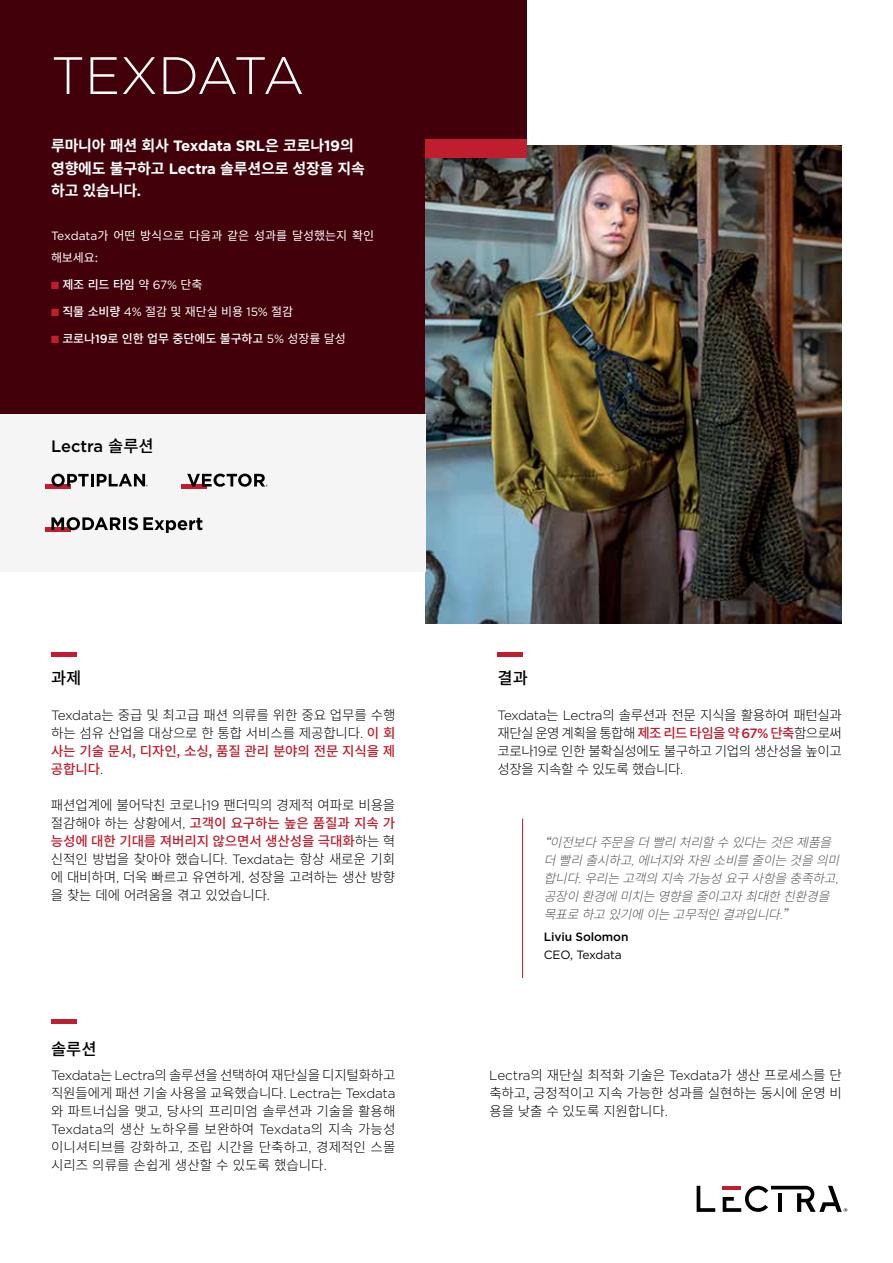
<style>
.page{position:relative;width:893px;height:1263px;background:#fff}
.page>*{position:absolute;margin:0;border:0;box-sizing:border-box;transform-origin:0 0}
.t1{font:300 52.5px "Gotham";letter-spacing:-.025em;color:#fff}
.t2{font:500 16.5px "Gotham";color:#000}
.t3{font:500 16.5px "Noto Sans CJ Ksc";color:#000}
.t4{font:700 15px/22.5px "Noto Sans CJ Ksc";letter-spacing:-.01em;color:#fff}
.t5{font:300 13.5px/18px "Noto Sans CJ Ksc";letter-spacing:-.01em;color:#000;text-align:justify}
.t6{font:italic 300 12.75px/18px "Noto Sans CJ Ksc";color:#565353}
.t7{font:12px/22.5px "Noto Sans CJ Ksc";color:#fff}
.t8{font:500 12px "Noto Sans CJ Ksc";letter-spacing:-.01em;color:#fff}
.t9{font:500 12px "Gotham";letter-spacing:-.01em;color:#000}
.t10{font:12px "Gotham";letter-spacing:-.015em;color:#000}
.s1{font-family:"Gotham"}
.s2{color:#be1e2d}
.s3{font-weight:400}
.s4{font-family:"Gotham";font-weight:400}
.s5{font-weight:500}
.s6{font-family:"Noto Sans CJ Ksc"}
.s7{font-weight:500;color:#be1e2d}
.s8{font-family:"Gotham";font-weight:500;color:#be1e2d}
</style>
<div class="page">
<div style="left:0;top:0;width:527px;height:414px;background:#42000a"></div>
<img style="left:425px;top:146px;width:417px;height:478px">
<div style="left:0;top:414px;width:425px;height:157px;background:#f5f5f5"></div>
<div style="left:425px;top:139px;width:102px;height:18px;background:#be1e2d"></div>
<div style="left:51px;top:652px;width:26px;height:5px;background:#be1e2d"></div>
<hr style="left:51px;top:1019px;width:26px;height:4px;background:#be1e2d">
<hr style="left:45px;top:528px;width:25px;height:4px;background:#be1e2d">
<svg style="left:51px;top:517px;width:151px;height:16px"></svg>
<hr style="left:46px;top:484px;width:25px;height:4px;background:#be1e2d">
<svg style="left:51px;top:474px;width:97px;height:13px"></svg>
<div style="left:181px;top:484px;width:25px;height:5px;background:#be1e2d"></div>
<svg style="left:187px;top:474px;width:81px;height:13px"></svg>
<svg style="left:697px;top:1186px;width:18px;height:26px"></svg>
<svg style="left:723px;top:1186px;width:124px;height:26px"></svg>
<hr style="left:522px;top:819px;width:1px;height:159px;background:#be1e2d">
<div style="left:497px;top:652px;width:26px;height:5px;background:#be1e2d"></div>
<h1 class="t1" style="left:51px;top:42px;width:255px">TEXDATA</h1>
<p class="t4" style="left:51px;top:135px;width:315px">루마니아 패션 회사 <span class="s1">Texdata SRL</span>은 코로나<span class="s1">19</span>의 영향에도 불구하고 <span class="s1">Lectra</span> 솔루션으로 성장을 지속 하고 있습니다<span class="s1">.</span></p>
<p class="t7" style="left:51px;top:224px;width:325px"><span class="s1">Texdata</span>가 어떤 방식으로 다음과 같은 성과를 달성했는지 확인 해보세요:</p>
<p class="t8" style="left:51px;top:278px;width:153px"><span class="s2">■</span> 제조 리드 타임 <span class="s3">약</span> <span class="s4">67%</span> <span class="s3">단축</span></p>
<p class="t7" style="left:51px;top:300px;width:244px"><span class="s2">■</span> <span class="s5">직물 소비량</span> <span class="s1">4%</span> 절감 및 재단실 비용 <span class="s1">15%</span> 절감</p>
<p class="t8" style="left:51px;top:331px;width:296px"><span class="s2">■</span> 코로나<span class="s1">19</span>로 인한 업무 중단에도 불구하고 <span class="s4">5%</span> <span class="s3">성장률 달성</span></p>
<p class="t2" style="left:51px;top:435px;width:104px">Lectra <span class="s6">솔루션</span></p>
<p class="t3" style="left:51px;top:668px;width:32px">과제</p>
<p class="t5" style="left:51px;top:706px;width:346px"><span class="s1">Texdata</span>는 중급 및 최고급 패션 의류를 위한 중요 업무를 수행 하는 섬유 산업을 대상으로 한 통합 서비스를 제공합니다<span class="s1">.</span> <span class="s7">이 회 사는 기술 문서</span><span class="s8">,</span> <span class="s7">디자인</span><span class="s8">,</span> <span class="s7">소싱</span><span class="s8">,</span> <span class="s7">품질 관리 분야의 전문 지식을 제 공합니다</span><span class="s1">.</span></p>
<p class="t5" style="left:51px;top:796px;width:346px">패션업계에 불어닥친 코로나<span class="s1">19</span> 팬더믹의 경제적 여파로 비용을 절감해야 하는 상황에서<span class="s1">,</span> <span class="s7">고객이 요구하는 높은 품질과 지속 가 능성에 대한 기대를 져버리지 않으면서 생산성을 극대화</span>하는 혁 신적인 방법을 찾아야 했습니다<span class="s1">. Texdata</span>는 항상 새로운 기회 에 대비하며<span class="s1">,</span> 더욱 빠르고 유연하게<span class="s1">,</span> 성장을 고려하는 생산 방향 을 찾는 데에 어려움을 겪고 있었습니다<span class="s1">.</span></p>
<p class="t3" style="left:51px;top:1039px;width:47px">솔루션</p>
<p class="t5" style="left:51px;top:1066px;width:346px"><span class="s1">Texdata</span>는 <span class="s1">Lectra</span>의 솔루션을 선택하여 재단실을 디지털화하고 직원들에게 패션 기술 사용을 교육했습니다<span class="s1">. Lectra</span>는 <span class="s1">Texdata </span>와 파트너십을 맺고<span class="s1">,</span> 당사의 프리미엄 솔루션과 기술을 활용해 <span class="s1">Texdata</span>의 생산 노하우를 보완하여 <span class="s1">Texdata</span>의 지속 가능성 이니셔티브를 강화하고<span class="s1">,</span> 조립 시간을 단축하고<span class="s1">,</span> 경제적인 스몰 시리즈 의류를 손쉽게 생산할 수 있도록 했습니다<span class="s1">.</span></p>
<p class="t3" style="left:497px;top:668px;width:32px">결과</p>
<p class="t5" style="left:497px;top:706px;width:346px"><span class="s1">Texdata</span>는 <span class="s1">Lectra</span>의 솔루션과 전문 지식을 활용하여 패턴실과 재단실 운영 계획을 통합해 <span class="s7">제조 리드 타임을 약</span> <span class="s8">67%</span> <span class="s7">단축</span>함으로써 코로나<span class="s1">19</span>로 인한 불확실성에도 불구하고 기업의 생산성을 높이고 성장을 지속할 수 있도록 했습니다<span class="s1">.</span></p>
<p class="t6" style="left:544px;top:833px;width:305px;text-indent:-6px">“이전보다 주문을 더 빨리 처리할 수 있다는 것은 제품을 더 빨리 출시하고<span class="s1">,</span>에너지와 자원 소비를 줄이는 것을 의미 합니다<span class="s1">.</span>우리는 고객의 지속 가능성 요구 사항을 충족하고<span class="s1">, </span>공장이 환경에 미치는 영향을 줄이고자 최대한 친환경을 목표로 하고 있기에 이는 고무적인 결과입니다<span class="s1">.</span> ”</p>
<p class="t9" style="left:544px;top:929px;width:86px">Liviu Solomon</p>
<p class="t10" style="left:544px;top:947px;width:80px">CEO, Texdata</p>
<p class="t5" style="left:489px;top:1066px;width:354px"><span class="s1">Lectra</span>의 재단실 최적화 기술은 <span class="s1">Texdata</span>가 생산 프로세스를 단 축하고, 긍정적이고 지속 가능한 성과를 실현하는 동시에 운영 비 용을 낮출 수 있도록 지원합니다<span class="s1">.</span></p>
</div>
